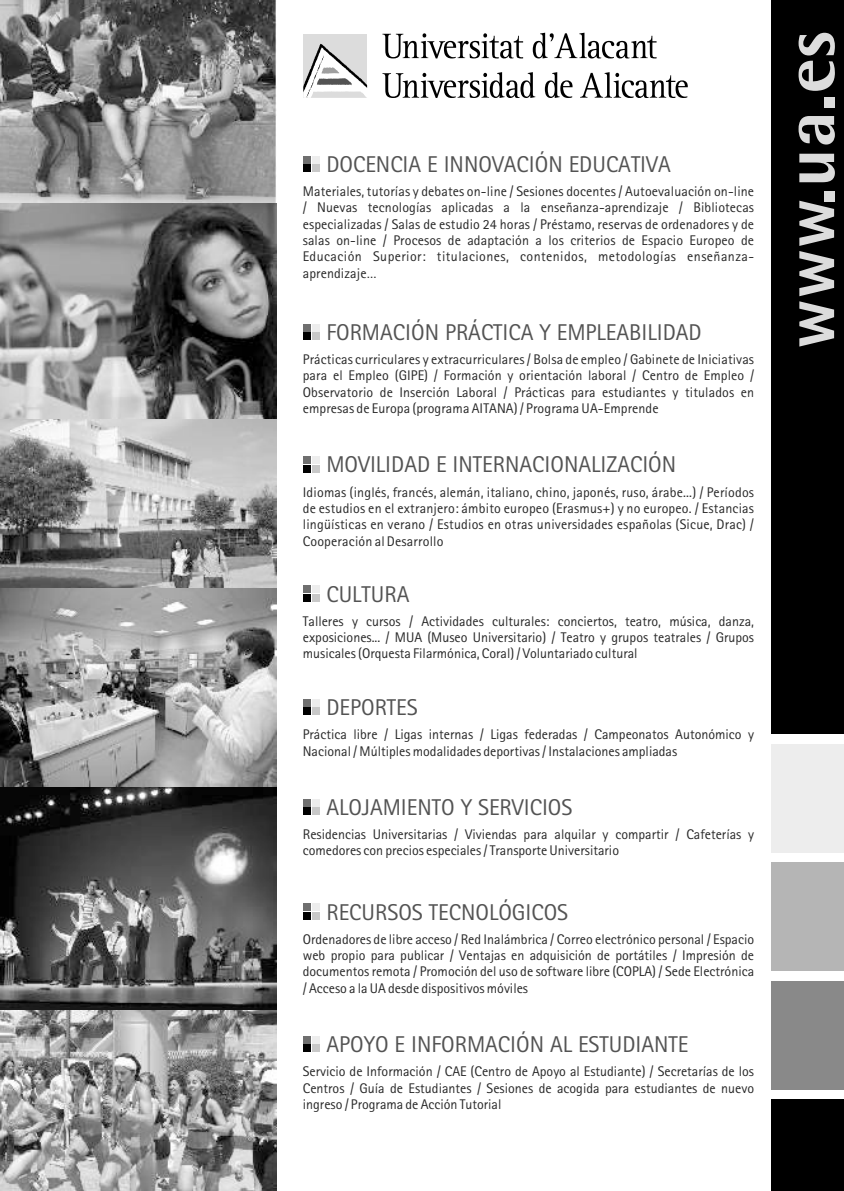
<style>
.page{position:relative;width:844px;height:1191px;background:#fff}
.page>*{position:absolute;margin:0;border:0;box-sizing:border-box;transform-origin:0 0}
.t1{font:700 73.15px "Agfa Rotis Semisans Ex";color:#dcdcdc}
.t2{font:22.93px "Agfa Rotis Sans Serif";color:#535353}
.t3{font:14px/16.3px "Agfa Rotis Sans Serif";color:#282828;text-align:justify}
</style>
<div class="page">
<div style="left:303px;top:465px;width:8px;height:7px;background:#000"></div>
<div style="left:312px;top:465px;width:7px;height:7px;background:#c8c8c8"></div>
<div style="left:303px;top:456px;width:8px;height:8px;background:#6f6f6f"></div>
<div style="left:312px;top:456px;width:7px;height:8px;background:#ededed"></div>
<div style="left:303px;top:594px;width:8px;height:8px;background:#000"></div>
<div style="left:312px;top:594px;width:7px;height:8px;background:#c8c8c8"></div>
<div style="left:303px;top:585px;width:8px;height:8px;background:#6f6f6f"></div>
<div style="left:312px;top:585px;width:7px;height:8px;background:#ededed"></div>
<div style="left:303px;top:332px;width:8px;height:8px;background:#000"></div>
<div style="left:312px;top:332px;width:7px;height:8px;background:#c8c8c8"></div>
<div style="left:303px;top:324px;width:8px;height:7px;background:#6f6f6f"></div>
<div style="left:312px;top:324px;width:7px;height:7px;background:#ededed"></div>
<div style="left:303px;top:707px;width:8px;height:8px;background:#000"></div>
<div style="left:312px;top:707px;width:7px;height:8px;background:#c8c8c8"></div>
<div style="left:303px;top:699px;width:8px;height:7px;background:#6f6f6f"></div>
<div style="left:312px;top:699px;width:7px;height:7px;background:#ededed"></div>
<div style="left:303px;top:807px;width:8px;height:8px;background:#000"></div>
<div style="left:312px;top:807px;width:7px;height:8px;background:#c8c8c8"></div>
<div style="left:303px;top:798px;width:8px;height:8px;background:#6f6f6f"></div>
<div style="left:312px;top:798px;width:7px;height:8px;background:#ededed"></div>
<div style="left:303px;top:1044px;width:8px;height:8px;background:#000"></div>
<div style="left:312px;top:1044px;width:7px;height:8px;background:#c8c8c8"></div>
<div style="left:303px;top:1036px;width:8px;height:7px;background:#6f6f6f"></div>
<div style="left:312px;top:1036px;width:7px;height:7px;background:#ededed"></div>
<svg style="left:382px;top:72px;width:153px;height:26px"></svg>
<svg style="left:544px;top:72px;width:28px;height:26px"></svg>
<svg style="left:580px;top:72px;width:107px;height:26px"></svg>
<div style="left:303px;top:34px;width:64px;height:64px;background:#dcdcdc"></div>
<svg style="left:303px;top:44px;width:64px;height:54px"></svg>
<svg style="left:382px;top:33px;width:141px;height:25px"></svg>
<svg style="left:532px;top:33px;width:124px;height:25px"></svg>
<div style="left:771px;top:0;width:72px;height:733px;background:#000"></div>
<div style="left:771px;top:1099px;width:72px;height:92px;background:#000"></div>
<div style="left:771px;top:862px;width:72px;height:109px;background:#b5b5b5"></div>
<div style="left:771px;top:981px;width:72px;height:108px;background:#898989"></div>
<div style="left:771px;top:744px;width:72px;height:108px;background:#ededed"></div>
<img style="left:0;top:0;width:276px;height:204px">
<img style="left:0;top:591px;width:276px;height:419px">
<img style="left:0;top:419px;width:276px;height:172px">
<img style="left:0;top:1010px;width:276px;height:181px">
<img style="left:0;top:204px;width:276px;height:215px">
<div style="left:303px;top:164px;width:8px;height:8px;background:#000"></div>
<div style="left:312px;top:164px;width:7px;height:8px;background:#c8c8c8"></div>
<div style="left:303px;top:156px;width:8px;height:7px;background:#6f6f6f"></div>
<div style="left:312px;top:156px;width:7px;height:7px;background:#ededed"></div>
<div style="left:303px;top:912px;width:8px;height:7px;background:#000"></div>
<div style="left:312px;top:912px;width:7px;height:7px;background:#c8c8c8"></div>
<div style="left:303px;top:903px;width:8px;height:8px;background:#6f6f6f"></div>
<div style="left:312px;top:903px;width:7px;height:8px;background:#ededed"></div>
<h2 class="t2" style="left:326px;top:156px;width:346px">DOCENCIA E INNOVACIÓN EDUCATIVA</h2>
<p class="t3" style="left:302px;top:184px;width:453px">Materiales, tutorías y debates on-line / Sesiones docentes / Autoevaluación on-line / Nuevas tecnologías aplicadas a la enseñanza-aprendizaje / Bibliotecas especializadas / Salas de estudio 24 horas / Préstamo, reservas de ordenadores y de salas on-line / Procesos de adaptación a los criterios de Espacio Europeo de Educación Superior: titulaciones, contenidos, metodologías enseñanza&shy;aprendizaje…</p>
<h2 class="t2" style="left:326px;top:324px;width:376px">FORMACIÓN PRÁCTICA Y EMPLEABILIDAD</h2>
<p class="t3" style="left:303px;top:352px;width:453px">Prácticas curriculares y extracurriculares / Bolsa de empleo / Gabinete de Iniciativas para el Empleo (GIPE) / Formación y orientación laboral / Centro de Empleo / Observatorio de Inserción Laboral / Prácticas para estudiantes y titulados en empresas de Europa (programa AITANA) / Programa UA-Emprende</p>
<h2 class="t2" style="left:326px;top:456px;width:351px">MOVILIDAD E INTERNACIONALIZACIÓN</h2>
<p class="t3" style="left:303px;top:485px;width:453px">Idiomas (inglés, francés, alemán, italiano, chino, japonés, ruso, árabe...) / Períodos de estudios en el extranjero: ámbito europeo (Erasmus+) y no europeo. / Estancias lingüísticas en verano / Estudios en otras universidades españolas (Sicue, Drac) / Cooperación al Desarrollo</p>
<h2 class="t2" style="left:326px;top:586px;width:84px">CULTURA</h2>
<p class="t3" style="left:303px;top:614px;width:452px">Talleres y cursos / Actividades culturales: conciertos, teatro, música, danza, exposiciones... / MUA (Museo Universitario) / Teatro y grupos teatrales / Grupos musicales (Orquesta Filarmónica, Coral) / Voluntariado cultural</p>
<h2 class="t2" style="left:326px;top:699px;width:93px">DEPORTES</h2>
<p class="t3" style="left:303px;top:728px;width:452px">Práctica libre / Ligas internas / Ligas federadas / Campeonatos Autonómico y<br>Nacional / Múltiples modalidades deportivas / Instalaciones ampliadas</p>
<h2 class="t2" style="left:326px;top:799px;width:247px">ALOJAMIENTO Y SERVICIOS</h2>
<p class="t3" style="left:303px;top:827px;width:452px">Residencias Universitarias / Viviendas para alquilar y compartir / Cafeterías y comedores con precios especiales / Transporte Universitario</p>
<h2 class="t2" style="left:326px;top:903px;width:243px">RECURSOS TECNOLÓGICOS</h2>
<p class="t3" style="left:303px;top:932px;width:452px">Ordenadores de libre acceso / Red Inalámbrica / Correo electrónico personal / Espacio web propio para publicar / Ventajas en adquisición de portátiles / Impresión de documentos remota / Promoción del uso de software libre (COPLA) / Sede Electrónica / Acceso a la UA desde dispositivos móviles</p>
<h2 class="t2" style="left:326px;top:1036px;width:363px">APOYO E INFORMACIÓN AL ESTUDIANTE</h2>
<p class="t3" style="left:303px;top:1064px;width:452px">Servicio de Información / CAE (Centro de Apoyo al Estudiante) / Secretarías de los Centros / Guía de Estudiantes / Sesiones de acogida para estudiantes de nuevo ingreso / Programa de Acción Tutorial</p>
<h1 class="t1" style="left:783px;top:349px;width:320px;rotate:-90deg">www.ua.es</h1>
</div>
